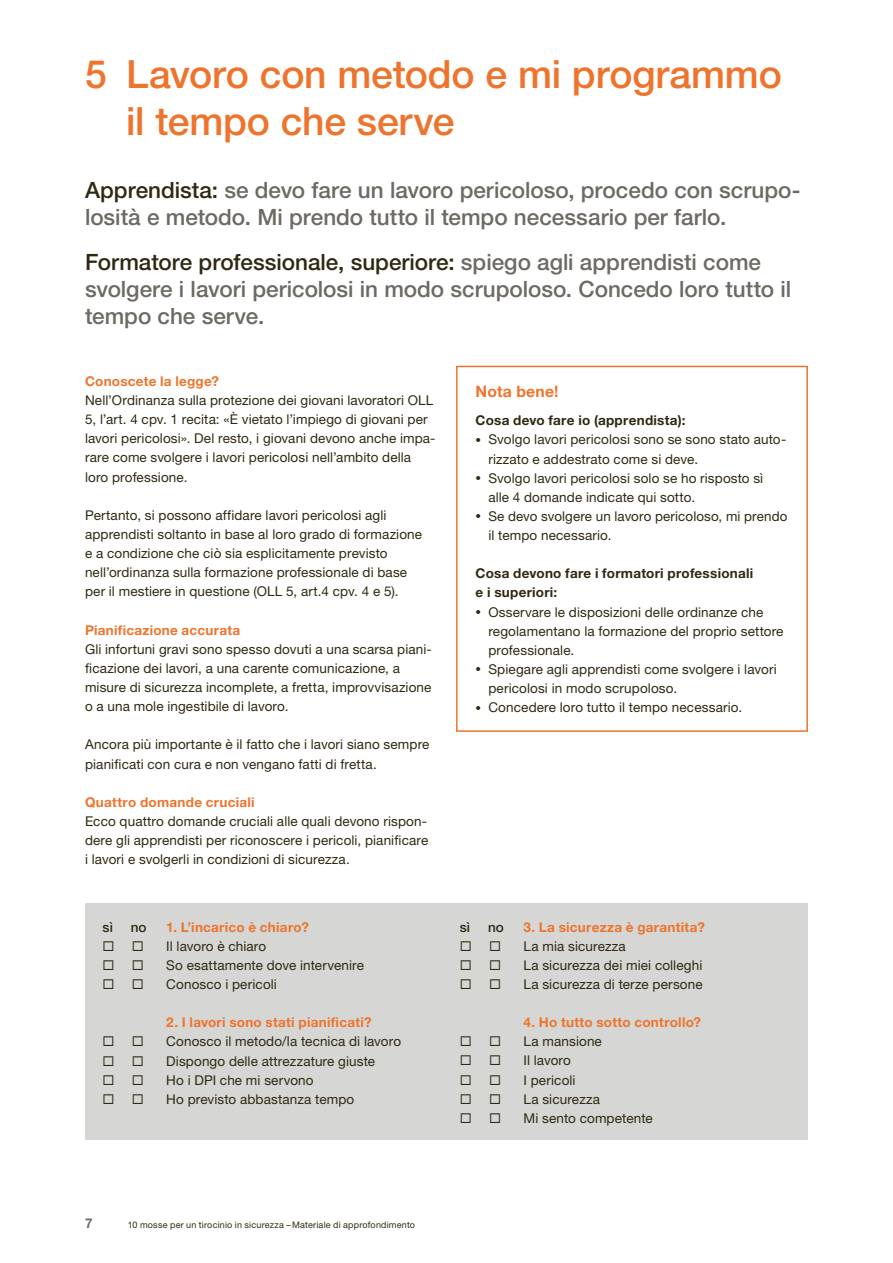
<style>
.page{position:relative;width:893px;height:1263px;background:#fff}
.page>*{position:absolute;margin:0;border:0;box-sizing:border-box;transform-origin:0 0}
.t1{font:500 39px/46.8px "Helvetica Neue LT Std";letter-spacing:-.005em;color:#ee742d}
.t2{font:500 22.5px/27px "Helvetica Neue LT Std";color:#6d6a63}
.t3{font:700 15.75px "Helvetica Neue LT Std";letter-spacing:.015em;color:#ee742d}
.t4{font:13.5px/19.2px "Helvetica Neue LT Std";letter-spacing:.01em;color:#2f2912}
.t5{font:700 13.5px "Helvetica Neue LT Std";letter-spacing:.02em;color:#ee742d}
.t6{font:700 13.5px/19.2px "Helvetica Neue LT Std";letter-spacing:.02em;color:#2f2912}
.t7{font:500 13.5px "Helvetica Neue LT Std";letter-spacing:.01em;color:#2f2912}
.t8{font:700 13.5px "Helvetica Neue LT Std";color:#6d6a63}
.t9{font:9px "Helvetica Neue LT Std";letter-spacing:.02em;color:#2f2912}
.s1{color:#2f2912}
.s2{font-size:11.25px}
</style>
<div class="page">
<div style="left:456px;top:366px;width:352px;height:366px;border:2px solid #ee742d"></div>
<div style="left:85px;top:902px;width:723px;height:237px;background:#d6d6d5"></div>
<h1 class="t1" style="left:126px;top:51px;width:657px;text-indent:-41px">5 Lavoro con metodo e mi programmo il tempo che serve</h1>
<h2 class="t2" style="left:85px;top:176px;width:717px"><span class="s1">Apprendista:</span> se devo fare un lavoro pericoloso, procedo con scrupo&shy;losità e metodo. Mi prendo tutto il tempo necessario per farlo.</h2>
<h2 class="t2" style="left:85px;top:248px;width:708px"><span class="s1">Formatore professionale, superiore:</span> spiego agli apprendisti come svolgere i lavori pericolosi in modo scrupoloso. Concedo loro tutto il tempo che serve.</h2>
<p class="t5" style="left:85px;top:373px;width:136px">Conoscete la legge?</p>
<p class="t4" style="left:85px;top:390px;width:352px">Nell’Ordinanza sulla protezione dei giovani lavoratori OLL 5, l’art. 4 cpv. 1 recita: «È vietato l’impiego di giovani per lavori pericolosi». Del resto, i giovani devono anche impa&shy;rare come svolgere i lavori pericolosi nell’ambito della loro professione.</p>
<p class="t4" style="left:85px;top:505px;width:339px">Pertanto, si possono affidare lavori pericolosi agli apprendisti soltanto in base al loro grado di formazione e a condizione che ciò sia esplicitamente previsto nell’ordinanza sulla formazione professionale di base per il mestiere in questione (OLL 5, art.4 cpv. 4 e 5).</p>
<p class="t5" style="left:85px;top:621px;width:157px">Pianificazione accurata</p>
<p class="t4" style="left:85px;top:639px;width:348px">Gli infortuni gravi sono spesso dovuti a una scarsa piani&shy;ficazione dei lavori, a una carente comunicazione, a misure di sicurezza incomplete, a fretta, improvvisazione o a una mole ingestibile di lavoro.</p>
<p class="t4" style="left:85px;top:735px;width:346px">Ancora più importante è il fatto che i lavori siano sempre pianificati con cura e non vengano fatti di fretta.</p>
<p class="t5" style="left:85px;top:794px;width:171px">Quattro domande cruciali</p>
<p class="t4" style="left:85px;top:811px;width:345px;text-align:justify">Ecco quattro domande cruciali alle quali devono rispon&shy;dere gli apprendisti per riconoscere i pericoli, pianificare i lavori e svolgerli in condizioni di sicurezza.</p>
<p class="t7" style="left:103px;top:919px;width:12px">sì</p>
<p class="t7" style="left:131px;top:919px;width:17px">no</p>
<p class="t5" style="left:166px;top:918px;width:144px">1. L’incarico è chiaro?</p>
<p class="t4" style="left:166px;top:936px;width:102px">Il lavoro è chiaro</p>
<p class="t4" style="left:166px;top:955px;width:199px">So esattamente dove intervenire</p>
<p class="t4" style="left:166px;top:974px;width:112px">Conosco i pericoli</p>
<p class="t5" style="left:166px;top:1014px;width:207px">2. I lavori sono stati pianificati?</p>
<p class="t4" style="left:166px;top:1032px;width:236px">Conosco il metodo/la tecnica di lavoro</p>
<p class="t4" style="left:166px;top:1051px;width:210px">Dispongo delle attrezzature giuste</p>
<p class="t4" style="left:166px;top:1070px;width:149px">Ho i DPI che mi servono</p>
<p class="t4" style="left:166px;top:1089px;width:190px">Ho previsto abbastanza tempo</p>
<p class="t3" style="left:476px;top:381px;width:84px">Nota bene!</p>
<p class="t6" style="left:476px;top:410px;width:211px">Cosa devo fare io (apprendista):</p>
<p class="t4" style="left:488px;top:430px;width:299px;text-indent:-13px"><span class="s2">•</span> Svolgo lavori pericolosi sono se sono stato auto&shy;rizzato e addestrato come si deve.</p>
<p class="t4" style="left:488px;top:468px;width:276px;text-indent:-13px"><span class="s2">•</span> Svolgo lavori pericolosi solo se ho risposto sì alle 4 domande indicate qui sotto.</p>
<p class="t4" style="left:488px;top:506px;width:301px;text-indent:-13px"><span class="s2">•</span> Se devo svolgere un lavoro pericoloso, mi prendo il tempo necessario.</p>
<p class="t6" style="left:476px;top:564px;width:279px">Cosa devono fare i formatori professionali e i superiori:</p>
<p class="t4" style="left:488px;top:602px;width:297px;text-indent:-13px"><span class="s2">•</span> Osservare le disposizioni delle ordinanze che regolamentano la formazione del proprio settore professionale.</p>
<p class="t4" style="left:488px;top:659px;width:290px;text-indent:-13px"><span class="s2">•</span> Spiegare agli apprendisti come svolgere i lavori pericolosi in modo scrupoloso.</p>
<p class="t4" style="left:476px;top:698px;width:268px"><span class="s2">•</span> Concedere loro tutto il tempo necessario.</p>
<p class="t7" style="left:460px;top:919px;width:12px">sì</p>
<p class="t7" style="left:488px;top:919px;width:17px">no</p>
<p class="t5" style="left:524px;top:918px;width:183px">3. La sicurezza è garantita?</p>
<p class="t4" style="left:524px;top:936px;width:104px">La mia sicurezza</p>
<p class="t4" style="left:524px;top:955px;width:180px">La sicurezza dei miei colleghi</p>
<p class="t4" style="left:524px;top:974px;width:181px">La sicurezza di terze persone</p>
<p class="t5" style="left:524px;top:1014px;width:179px">4. Ho tutto sotto controllo?</p>
<p class="t4" style="left:524px;top:1032px;width:80px">La mansione</p>
<p class="t4" style="left:524px;top:1051px;width:49px">Il lavoro</p>
<p class="t4" style="left:524px;top:1070px;width:53px">I pericoli</p>
<p class="t4" style="left:524px;top:1089px;width:78px">La sicurezza</p>
<p class="t4" style="left:524px;top:1108px;width:131px">Mi sento competente</p>
<p class="t8" style="left:85px;top:1215px;width:9px">7</p>
<p class="t9" style="left:128px;top:1219px;width:289px">10 mosse per un tirocinio in sicurezza –Materiale di approfondimento</p>
</div>
